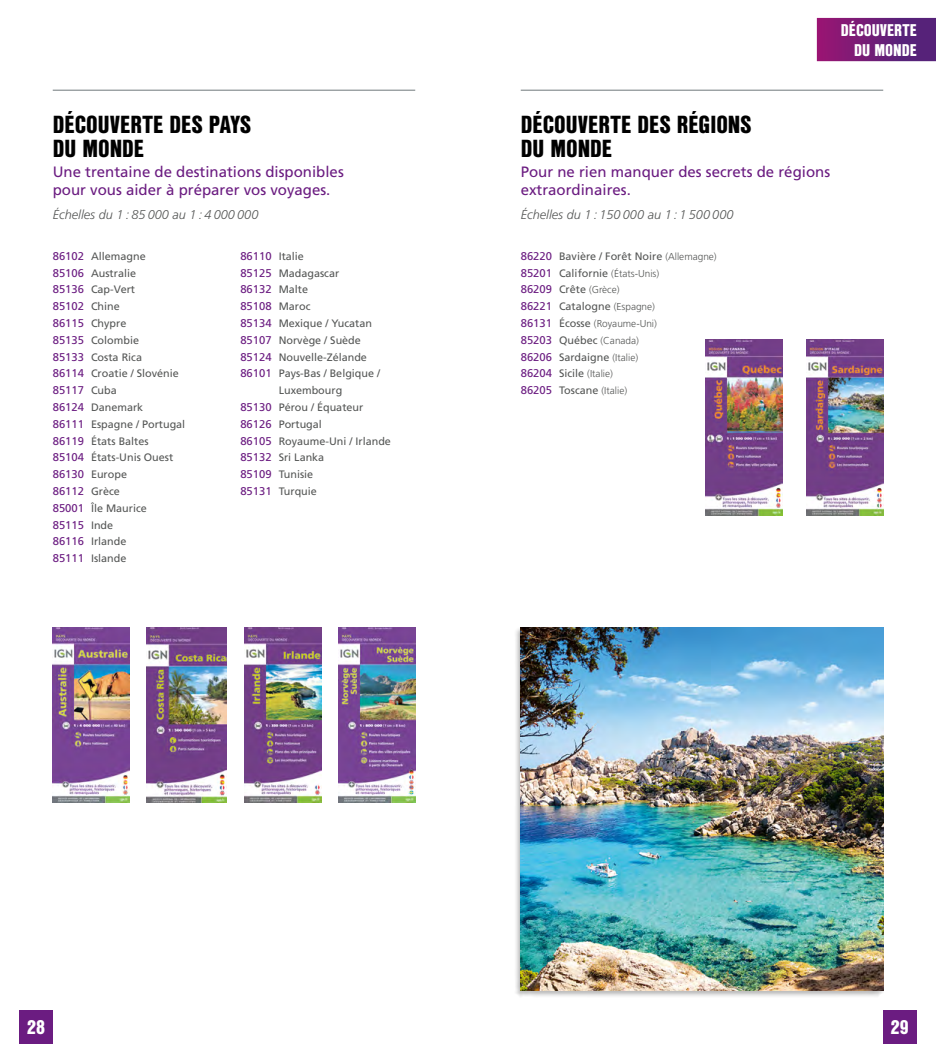
<style>
.page{position:relative;width:936px;height:1063px;background:#fff}
.page>*{position:absolute;margin:0;border:0;box-sizing:border-box;transform-origin:0 0}
.t1{font:900 24px/24px "Nimbus San Con L";color:#000}
.t2{font:900 19.2px "Nimbus San Con L";color:#fff}
.t3{font:900 16.5px/20px "Nimbus San Con L";color:#fff;text-align:right}
.t4{font:15px/17.7px "Frutiger LT Std";color:#6b1c81}
.t5{font:italic 300 12.75px "Frutiger LT Std";color:#555756}
.t6{font:11.25px/16.8px "Frutiger LT Std";color:#6b1c81}
.t7{font:10.8px/16.8px "Frutiger LT Std";color:#555756}
.t8{font:300 10.05px/16.8px "Frutiger LT Std";color:#555756}
.s1{font-size:11.25px;color:#6b1c81}
.s2{font-size:10.8px;color:#555756}
.s3{font-weight:300;font-size:10.05px}
.s4{font-weight:400;font-size:11.25px;color:#6b1c81}
.s5{font-weight:400;font-size:10.8px}
</style>
<div class="page">
<img style="left:244px;top:628px;width:77px;height:175px">
<img style="left:338px;top:628px;width:77px;height:175px">
<img style="left:53px;top:628px;width:76px;height:175px">
<img style="left:147px;top:628px;width:80px;height:175px">
<img style="left:705px;top:340px;width:77px;height:175px">
<div style="left:514px;top:627px;width:371px;height:371px;background:#000;opacity:.28"></div>
<img style="left:520px;top:628px;width:363px;height:362px">
<img style="left:806px;top:340px;width:77px;height:175px">
<hr style="left:53px;top:90px;width:362px;height:1px;background:#6f787b">
<hr style="left:520px;top:90px;width:363px;height:1px;background:#6f787b">
<div style="left:19px;top:1010px;width:34px;height:34px;background:#6b1c81"></div>
<div style="left:883px;top:1010px;width:33px;height:34px;background:#6b1c81"></div>
<svg style="left:816px;top:18px;width:119px;height:43px;background:#701e77"></svg>
<h1 class="t1" style="left:53px;top:111px;width:200px">DÉCOUVERTE DES PAYS<br>DU MONDE</h1>
<h3 class="t4" style="left:53px;top:163px;width:292px">Une trentaine de destinations disponibles pour vous aider à préparer vos voyages.</h3>
<p class="t5" style="left:53px;top:207px;width:207px">Échelles du 1 : 85 000 au 1 : 4 000 000</p>
<p class="t7" style="left:53px;top:248px;width:94px"><span class="s1">86102</span> Allemagne<br><span class="s1">85106</span> Australie<br><span class="s1">85136</span> Cap-Vert</p>
<p class="t6" style="left:53px;top:298px;width:69px">85102 <span class="s2">Chine</span></p>
<p class="t7" style="left:53px;top:315px;width:127px"><span class="s1">86115</span> Chypre<br><span class="s1">85135</span> Colombie<br><span class="s1">85133</span> Costa Rica<br><span class="s1">86114</span> Croatie / Slovénie</p>
<p class="t6" style="left:53px;top:382px;width:66px">85117 <span class="s2">Cuba</span></p>
<p class="t7" style="left:53px;top:399px;width:134px"><span class="s1">86124</span> Danemark<br><span class="s1">86111</span> Espagne / Portugal<br><span class="s1">86119</span> États Baltes<br><span class="s1">85104</span> États-Unis Ouest<br><span class="s1">86130</span> Europe</p>
<p class="t6" style="left:53px;top:483px;width:69px">86112 <span class="s2">Grèce</span></p>
<p class="t7" style="left:53px;top:500px;width:96px"><span class="s1">85001</span> Île Maurice</p>
<p class="t6" style="left:53px;top:516px;width:62px">85115 <span class="s2">Inde</span></p>
<p class="t7" style="left:53px;top:533px;width:75px"><span class="s1">86116</span> Irlande<br><span class="s1">85111</span> Islande</p>
<p class="t7" style="left:240px;top:248px;width:100px"><span class="s1">86110</span> Italie<br><span class="s1">85125</span> Madagascar</p>
<p class="t6" style="left:240px;top:281px;width:72px">86132 <span class="s2">Malte<br></span>85108 <span class="s2">Maroc</span></p>
<p class="t7" style="left:240px;top:315px;width:133px"><span class="s1">85134</span> Mexique / Yucatan</p>
<p class="t7" style="left:240px;top:332px;width:122px"><span class="s1">85107</span> Norvège / Suède</p>
<p class="t7" style="left:240px;top:349px;width:128px"><span class="s1">85124</span> Nouvelle-Zélande</p>
<p class="t7" style="left:240px;top:365px;width:141px"><span class="s1">86101</span> Pays-Bas / Belgique /</p>
<p class="t7" style="left:279px;top:382px;width:65px">Luxembourg</p>
<p class="t7" style="left:240px;top:399px;width:124px"><span class="s1">85130</span> Pérou / Équateur</p>
<p class="t7" style="left:240px;top:416px;width:83px"><span class="s1">86126</span> Portugal</p>
<p class="t7" style="left:240px;top:433px;width:152px"><span class="s1">86105</span> Royaume-Uni / Irlande</p>
<p class="t7" style="left:240px;top:449px;width:85px"><span class="s1">85132</span> Sri Lanka</p>
<p class="t7" style="left:240px;top:466px;width:74px"><span class="s1">85109</span> Tunisie</p>
<p class="t7" style="left:240px;top:483px;width:78px"><span class="s1">85131</span> Turquie</p>
<h3 class="t3" style="left:840px;top:19px;width:78px">DÉCOUVERTE<br>DU MONDE</h3>
<h1 class="t1" style="left:520px;top:111px;width:232px">DÉCOUVERTE DES RÉGIONS<br>DU MONDE</h1>
<h3 class="t4" style="left:520px;top:163px;width:311px">Pour ne rien manquer des secrets de régions extraordinaires.</h3>
<p class="t5" style="left:520px;top:207px;width:214px">Échelles du 1 : 150 000 au 1 : 1 500 000</p>
<p class="t7" style="left:520px;top:248px;width:197px"><span class="s1">86220</span> Bavière / Forêt Noire <span class="s3">(Allemagne)</span></p>
<p class="t8" style="left:520px;top:265px;width:140px"><span class="s4">85201</span> <span class="s5">Californie</span> (États-Unis)<br><span class="s4">86209</span> <span class="s5">Crête</span> (Grèce)</p>
<p class="t7" style="left:520px;top:298px;width:136px"><span class="s1">86221</span> Catalogne <span class="s3">(Espagne)</span></p>
<p class="t8" style="left:520px;top:315px;width:138px"><span class="s4">86131</span> <span class="s5">Écosse</span> (Royaume-Uni)<br><span class="s4">85203</span> <span class="s5">Québec</span> (Canada)</p>
<p class="t7" style="left:520px;top:349px;width:119px"><span class="s1">86206</span> Sardaigne <span class="s3">(Italie)</span></p>
<p class="t8" style="left:520px;top:366px;width:108px"><span class="s4">86204</span> <span class="s5">Sicile</span> (Italie)<br><span class="s4">86205</span> <span class="s5">Toscane</span> (Italie)</p>
<h2 class="t2" style="left:27px;top:1012px;width:19px">28</h2>
<h2 class="t2" style="left:890px;top:1012px;width:19px">29</h2>
</div>
